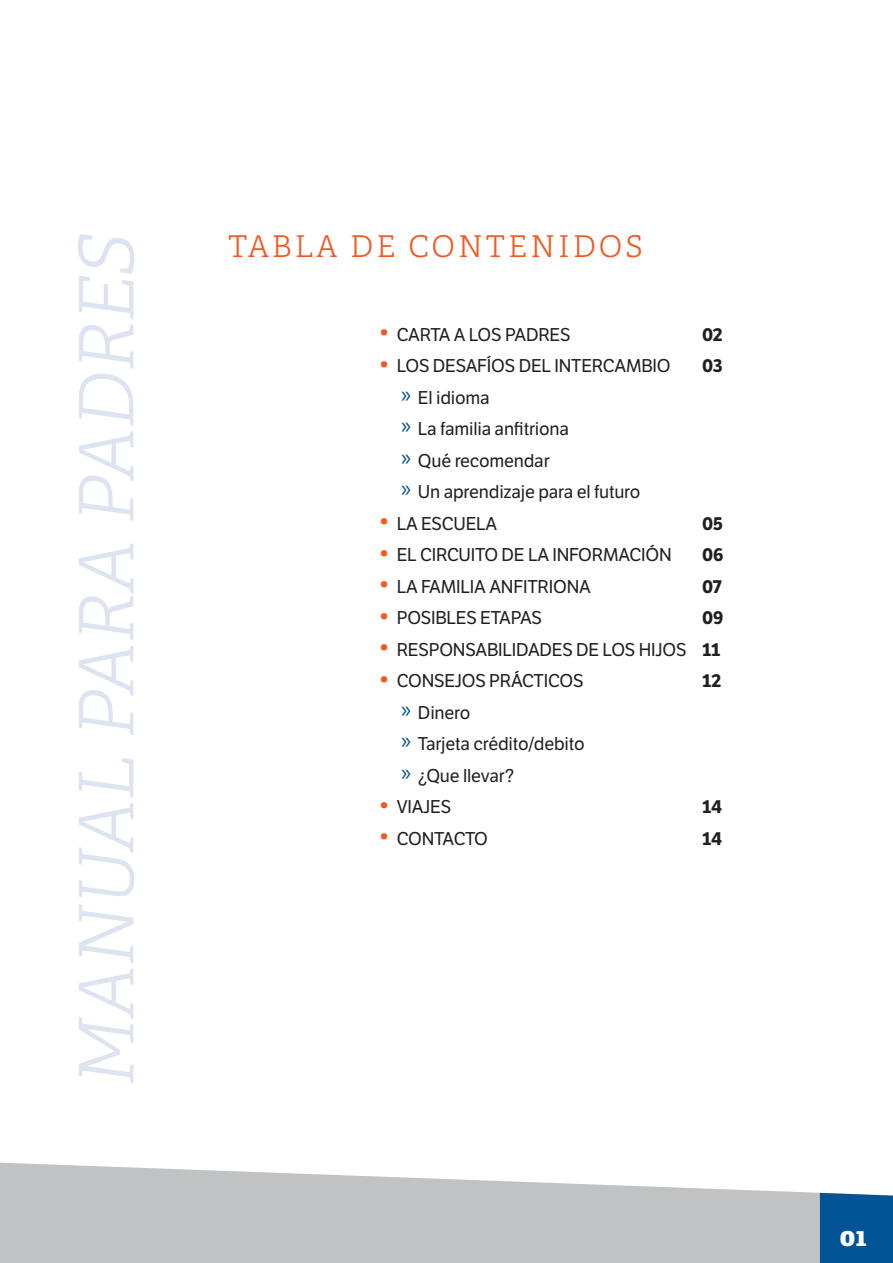
<style>
.page{position:relative;width:893px;height:1263px;background:#fff}
.page>*{position:absolute;margin:0;border:0;box-sizing:border-box;transform-origin:0 0}
.t1{font:italic 300 75.3px "Adelle";letter-spacing:-.01em;color:#dde3f0}
.t2{font:300 30px "Adelle";letter-spacing:.1em;color:#f15921}
.t3{font:800 25.5px "Adelle";color:#fff}
.t4{font:18px/31.5px "LFT Etica";letter-spacing:-.01em;color:#231f20}
.t5{font:700 18px "LFT Etica";letter-spacing:-.03em;color:#231f20}
.s1{font-family:"Adelle";font-weight:300;font-size:24px;color:#f15921}
.s2{font-family:"Myriad Pro";font-size:24px;color:#005495}
.s3{font-weight:700}
</style>
<div class="page">
<svg style="left:0;top:1162px;width:823px;height:101px;fill:#c1c2c4"></svg>
<div style="left:820px;top:1193px;width:73px;height:70px;background:#005495"></div>
<h1 class="t1" style="left:61px;top:1087px;width:854px;rotate:-90deg">MANUAL PARA PADRES</h1>
<h2 class="t2" style="left:228px;top:228px;width:416px">TABLA DE CONTENIDOS</h2>
<p class="t4" style="left:380px;top:319px;width:192px"><span class="s1">•</span> CARTA A LOS PADRES</p>
<p class="t5" style="left:702px;top:323px;width:22px">02</p>
<p class="t4" style="left:380px;top:351px;width:292px"><span class="s1">•</span> LOS DESAFÍOS DEL INTERCAMBIO</p>
<p class="t5" style="left:702px;top:355px;width:22px">03</p>
<p class="t4" style="left:401px;top:382px;width:241px"><span class="s2">»</span> El idioma<br><span class="s2">»</span> La familia anfitriona<br><span class="s2">»</span> Qué recomendar<br><span class="s2">»</span> Un aprendizaje para el futuro</p>
<p class="t4" style="left:380px;top:508px;width:119px"><span class="s1">•</span> LA ESCUELA</p>
<p class="t5" style="left:702px;top:512px;width:22px">05</p>
<p class="t4" style="left:380px;top:540px;width:294px"><span class="s1">•</span> EL CIRCUITO DE LA INFORMACIÓN</p>
<p class="t5" style="left:702px;top:544px;width:23px">06</p>
<p class="t4" style="left:380px;top:571px;width:213px"><span class="s1">•</span> LA FAMILIA ANFITRIONA</p>
<p class="t5" style="left:702px;top:575px;width:21px">07</p>
<p class="t4" style="left:380px;top:603px;width:164px"><span class="s1">•</span> POSIBLES ETAPAS</p>
<p class="t5" style="left:702px;top:607px;width:23px">09</p>
<p class="t4" style="left:380px;top:634px;width:342px"><span class="s1">•</span> RESPONSABILIDADES DE LOS HIJOS <span class="s3">11</span></p>
<p class="t4" style="left:380px;top:666px;width:205px"><span class="s1">•</span> CONSEJOS PRÁCTICOS</p>
<p class="t5" style="left:702px;top:670px;width:21px">12</p>
<p class="t4" style="left:401px;top:697px;width:185px"><span class="s2">»</span> Dinero<br><span class="s2">»</span> Tarjeta crédito/debito <span class="s2">»</span> ¿Que llevar?</p>
<p class="t4" style="left:380px;top:792px;width:73px"><span class="s1">•</span> VIAJES</p>
<p class="t5" style="left:702px;top:796px;width:21px">14</p>
<p class="t4" style="left:380px;top:823px;width:110px"><span class="s1">•</span> CONTACTO</p>
<p class="t5" style="left:702px;top:827px;width:21px">14</p>
<h3 class="t3" style="left:840px;top:1220px;width:28px">01</h3>
</div>
